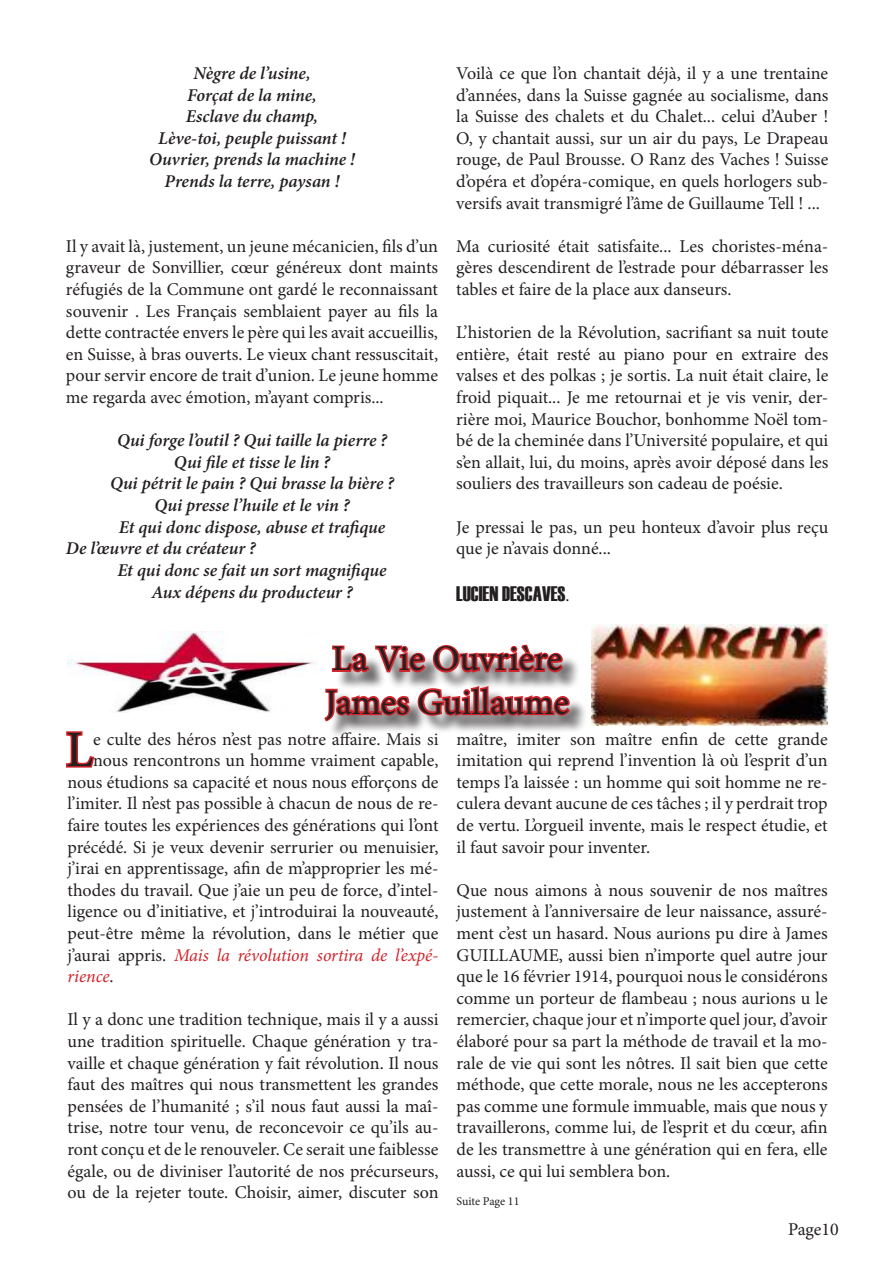
<style>
.page{position:relative;width:893px;height:1263px;background:#fff}
.page>*{position:absolute;margin:0;border:0;box-sizing:border-box;transform-origin:0 0}
.t1{font:51.3px "Minion Pro";color:#231f20}
.t2{font:36px "Minion Pro";color:#231f20}
.t3{font:21px "Haettenschweiler";color:#231f20}
.t4{font:18px/21.6px "Minion Pro";color:#231f20;text-align:justify}
.t5{font:italic 600 18px "Minion Pro";letter-spacing:-.005em;color:#231f20}
.t6{font:italic 18px "Minion Pro";letter-spacing:-.005em;color:#d1232a}
.t7{font:12px "Minion Pro";letter-spacing:-.005em;color:#231f20}
.s1{font-family:"Minion Pro";font-size:18px}
.s2{font-style:normal;color:#231f20}
</style>
<div class="page">
<div style="left:328px;top:648px;width:260px;height:91px;background:#231f20;opacity:.75"></div>
<svg style="left:324px;top:644px;width:248px;height:79px"></svg>
<svg style="left:65px;top:731px;width:30px;height:37px"></svg>
<img style="left:67px;top:631px;width:250px;height:81px">
<img style="left:591px;top:624px;width:237px;height:101px">
<p class="t5" style="left:194px;top:61px;width:119px">Nègre de l’usine,</p>
<p class="t5" style="left:187px;top:82px;width:131px">Forçat de la mine,</p>
<p class="t5" style="left:186px;top:104px;width:134px">Esclave du champ,</p>
<p class="t5" style="left:158px;top:125px;width:189px">Lève-toi, peuple puissant !</p>
<p class="t5" style="left:149px;top:147px;width:208px">Ouvrier, prends la machine !</p>
<p class="t5" style="left:165px;top:169px;width:176px">Prends la terre, paysan !</p>
<p class="t4" style="left:66px;top:235px;width:374px">Il y avait là, justement, un jeune mécanicien, fils d’un graveur de Sonvillier, cœur généreux dont maints réfugiés de la Commune ont gardé le reconnaissant souvenir . Les Français semblaient payer au fils la dette contractée envers le père qui les avait accueillis, en Suisse, à bras ouverts. Le vieux chant ressuscitait, pour servir encore de trait d’union. Le jeune homme me regarda avec émotion, m’ayant compris...</p>
<p class="t5" style="left:117px;top:428px;width:272px">Qui forge l’outil ? Qui taille la pierre ?</p>
<p class="t5" style="left:174px;top:449px;width:158px">Qui file et tisse le lin ?</p>
<p class="t5" style="left:110px;top:471px;width:285px">Qui pétrit le pain ? Qui brasse la bière ?</p>
<p class="t5" style="left:154px;top:493px;width:197px">Qui presse l’huile et le vin ?</p>
<p class="t5" style="left:119px;top:514px;width:268px">Et qui donc dispose, abuse et trafique</p>
<p class="t5" style="left:66px;top:536px;width:191px">De l’œuvre et du créateur ?</p>
<p class="t5" style="left:117px;top:557px;width:271px">Et qui donc se fait un sort magnifique</p>
<p class="t5" style="left:151px;top:579px;width:203px">Aux dépens du producteur ?</p>
<p class="t4" style="left:456px;top:63px;width:374px">Voilà ce que l’on chantait déjà, il y a une trentaine d’années, dans la Suisse gagnée au socialisme, dans la Suisse des chalets et du Chalet... celui d’Auber !<br>O, y chantait aussi, sur un air du pays, Le Drapeau rouge, de Paul Brousse. O Ranz des Vaches ! Suisse d’opéra et d’opéra-comique, en quels horlogers sub&shy;versifs avait transmigré l’âme de Guillaume Tell ! ...</p>
<p class="t4" style="left:456px;top:235px;width:374px">Ma curiosité était satisfaite... Les choristes-ména&shy;gères descendirent de l’estrade pour débarrasser les tables et faire de la place aux danseurs.</p>
<p class="t4" style="left:456px;top:322px;width:374px">L’historien de la Révolution, sacrifiant sa nuit toute entière, était resté au piano pour en extraire des valses et des polkas ; je sortis. La nuit était claire, le froid piquait... Je me retournai et je vis venir, der&shy;rière moi, Maurice Bouchor, bonhomme Noël tom&shy;bé de la cheminée dans l’Université populaire, et qui s’en allait, lui, du moins, après avoir déposé dans les souliers des travailleurs son cadeau de poésie.</p>
<p class="t4" style="left:456px;top:516px;width:374px">Je pressai le pas, un peu honteux d’avoir plus reçu que je n’avais donné...</p>
<p class="t3" style="left:456px;top:579px;width:115px">LUCIEN DESCAVES<span class="s1">.</span></p>
<p class="t2" style="left:332px;top:635px;width:232px">La Vie Ouvrière</p>
<p class="t2" style="left:325px;top:678px;width:245px">James Guillaume</p>
<p class="t1" style="left:66px;top:715px;width:29px">L</p>
<p class="t4" style="left:93px;top:728px;width:347px">e culte des héros n’est pas notre affaire. Mais si</p>
<p class="t4" style="left:93px;top:750px;width:347px">nous rencontrons un homme vraiment capable,</p>
<p class="t4" style="left:67px;top:771px;width:373px">nous étudions sa capacité et nous nous efforçons de</p>
<p class="t4" style="left:67px;top:793px;width:373px">l’imiter. Il n’est pas possible à chacun de nous de re-</p>
<p class="t4" style="left:67px;top:814px;width:373px">faire toutes les expériences des générations qui l’ont</p>
<p class="t4" style="left:67px;top:836px;width:373px">précédé. Si je veux devenir serrurier ou menuisier,</p>
<p class="t4" style="left:67px;top:858px;width:373px">j’irai en apprentissage, afin de m’approprier les mé-</p>
<p class="t4" style="left:67px;top:879px;width:373px">thodes du travail. Que j’aie un peu de force, d’intel-</p>
<p class="t4" style="left:67px;top:901px;width:373px">ligence ou d’initiative, et j’introduirai la nouveauté,</p>
<p class="t4" style="left:67px;top:922px;width:373px">peut-être même la révolution, dans le métier que</p>
<p class="t6" style="left:67px;top:942px;width:373px"><span class="s2">j’aurai appris.</span> Mais la révolution sortira de l’expé-</p>
<p class="t6" style="left:67px;top:964px;width:48px">rience<span class="s2">.</span></p>
<p class="t4" style="left:67px;top:1009px;width:373px">Il y a donc une tradition technique, mais il y a aussi une tradition spirituelle. Chaque génération y tra&shy;vaille et chaque génération y fait révolution. Il nous faut des maîtres qui nous transmettent les grandes pensées de l’humanité ; s’il nous faut aussi la maî&shy;trise, notre tour venu, de reconcevoir ce qu’ils au&shy;ront conçu et de le renouveler. Ce serait une faiblesse égale, ou de diviniser l’autorité de nos précurseurs, ou de la rejeter toute. Choisir, aimer, discuter son</p>
<p class="t4" style="left:456px;top:728px;width:373px">maître, imiter son maître enfin de cette grande imitation qui reprend l’invention là où l’esprit d’un temps l’a laissée : un homme qui soit homme ne re&shy;culera devant aucune de ces tâches ; il y perdrait trop de vertu. L’orgueil invente, mais le respect étudie, et il faut savoir pour inventer.</p>
<p class="t4" style="left:456px;top:879px;width:373px">Que nous aimons à nous souvenir de nos maîtres justement à l’anniversaire de leur naissance, assuré&shy;ment c’est un hasard. Nous aurions pu dire à James GUILLAUME, aussi bien n’importe quel autre jour que le 16 février 1914, pourquoi nous le considérons comme un porteur de flambeau ; nous aurions u le remercier, chaque jour et n’importe quel jour, d’avoir élaboré pour sa part la méthode de travail et la mo&shy;rale de vie qui sont les nôtres. Il sait bien que cette méthode, que cette morale, nous ne les accepterons pas comme une formule immuable, mais que nous y travaillerons, comme lui, de l’esprit et du cœur, afin de les transmettre à une génération qui en fera, elle aussi, ce qui lui semblera bon.</p>
<p class="t7" style="left:456px;top:1193px;width:64px">Suite Page 11</p>
<p class="t4" style="left:788px;top:1218px;width:52px">Page10</p>
</div>
